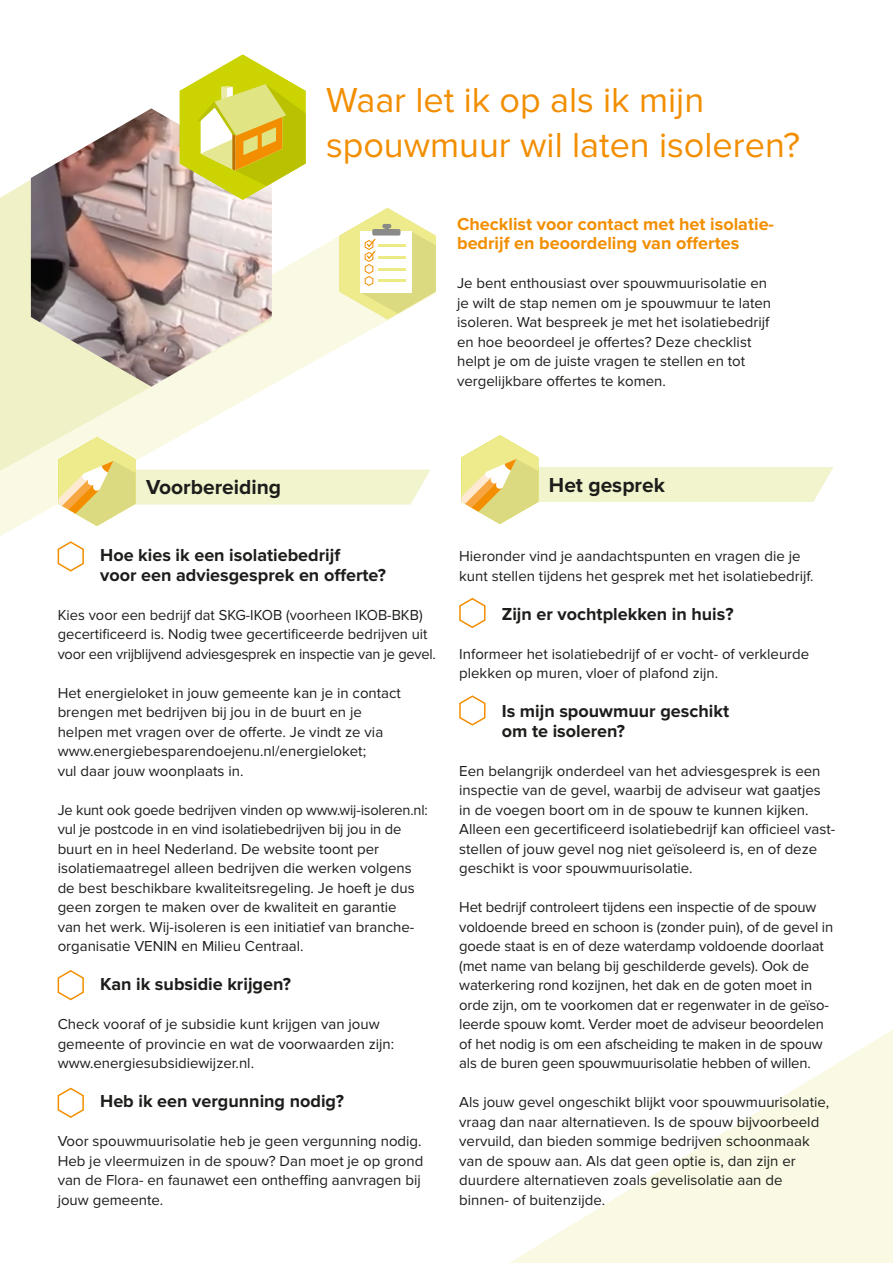
<style>
.page{position:relative;width:893px;height:1263px;background:#fff}
.page>*{position:absolute;margin:0;border:0;box-sizing:border-box;transform-origin:0 0}
.t1{font:36px/45px "Proxima Nova";color:#f28e00}
.t2{font:700 21px "Proxima Nova";color:#1d1d1b}
._03_check{font:700 18px/19.5px "Proxima Nova";color:#1d1d1b}
.t3{font:700 18px/19.5px "Proxima Nova";color:#f28e00}
._01_no_bullet{font:15px/19.5px "Proxima Nova";color:#1d1d1b}
</style>
<div class="page">
<svg style="left:509px;top:1030px;width:384px;height:233px"></svg>
<svg style="left:0;top:236px;width:389px;height:300px"></svg>
<svg style="left:0;top:178px;width:272px;height:293px;fill:#f0f1c7"></svg>
<img style="left:31px;top:108px;width:241px;height:278px">
<svg style="left:339px;top:208px;width:97px;height:111px"></svg>
<svg style="left:57px;top:541px;width:27px;height:31px"></svg>
<svg style="left:57px;top:970px;width:27px;height:31px"></svg>
<svg style="left:58px;top:437px;width:372px;height:89px"></svg>
<svg style="left:461px;top:435px;width:372px;height:89px"></svg>
<svg style="left:459px;top:598px;width:27px;height:31px"></svg>
<svg style="left:57px;top:1087px;width:27px;height:31px"></svg>
<svg style="left:459px;top:695px;width:27px;height:31px"></svg>
<svg style="left:180px;top:54px;width:126px;height:146px"></svg>
<p class="t1" style="left:326px;top:78px;width:476px">Waar let ik op als ik mijn spouwmuur wil laten isoleren?</p>
<p class="t3" style="left:457px;top:214px;width:318px">Checklist voor contact met het isolatie&shy;bedrijf en beoordeling van offertes</p>
<p class="_01_no_bullet" style="left:457px;top:273px;width:316px">Je bent enthousiast over spouwmuurisolatie en je wilt de stap nemen om je spouwmuur te laten isoleren. Wat bespreek je met het isolatiebedrijf en hoe beoordeel je offertes? Deze checklist helpt je om de juiste vragen te stellen en tot vergelijkbare offertes te komen.</p>
<p class="t2" style="left:146px;top:475px;width:137px">Voorbereiding</p>
<p class="t2" style="left:549px;top:473px;width:118px">Het gesprek</p>
<p class="_03_check" style="left:100px;top:546px;width:287px">Hoe kies ik een isolatiebedrijf<br>voor een adviesgesprek en offerte?</p>
<p class="_01_no_bullet" style="left:58px;top:605px;width:380px">Kies voor een bedrijf dat SKG-IKOB (voorheen IKOB-BKB) gecertificeerd is. Nodig twee gecertificeerde bedrijven uit voor een vrijblijvend adviesgesprek en inspectie van je gevel.</p>
<p class="_01_no_bullet" style="left:58px;top:683px;width:345px">Het energieloket in jouw gemeente kan je in contact brengen met bedrijven bij jou in de buurt en je helpen met vragen over de offerte. Je vindt ze via www.energiebesparendoejenu.nl/energieloket;<br>vul daar jouw woonplaats in.</p>
<p class="_01_no_bullet" style="left:58px;top:800px;width:372px">Je kunt ook goede bedrijven vinden op www.wij-isoleren.nl: vul je postcode in en vind isolatiebedrijven bij jou in de buurt en in heel Nederland. De website toont per isolatiemaatregel alleen bedrijven die werken volgens de best beschikbare kwaliteitsregeling. Je hoeft je dus geen zorgen te maken over de kwaliteit en garantie<br>van het werk. Wij-isoleren is een initiatief van branche&shy;organisatie VENIN en Milieu Centraal.</p>
<p class="_03_check" style="left:100px;top:975px;width:192px">Kan ik subsidie krijgen?</p>
<p class="_01_no_bullet" style="left:58px;top:1014px;width:338px">Check vooraf of je subsidie kunt krijgen van jouw gemeente of provincie en wat de voorwaarden zijn: www.energiesubsidiewijzer.nl.</p>
<p class="_03_check" style="left:100px;top:1092px;width:245px">Heb ik een vergunning nodig?</p>
<p class="_01_no_bullet" style="left:58px;top:1131px;width:367px">Voor spouwmuurisolatie heb je geen vergunning nodig.<br>Heb je vleermuizen in de spouw? Dan moet je op grond van de Flora- en faunawet een ontheffing aanvragen bij jouw gemeente.</p>
<p class="_01_no_bullet" style="left:459px;top:546px;width:356px">Hieronder vind je aandachtspunten en vragen die je kunt stellen tijdens het gesprek met het isolatiebedrijf.</p>
<p class="_03_check" style="left:502px;top:604px;width:233px">Zijn er vochtplekken in huis?</p>
<p class="_01_no_bullet" style="left:459px;top:644px;width:352px">Informeer het isolatiebedrijf of er vocht- of verkleurde plekken op muren, vloer of plafond zijn.</p>
<p class="_03_check" style="left:502px;top:702px;width:229px">Is mijn spouwmuur geschikt om te isoleren?</p>
<p class="_01_no_bullet" style="left:459px;top:761px;width:377px">Een belangrijk onderdeel van het adviesgesprek is een inspectie van de gevel, waarbij de adviseur wat gaatjes in de voegen boort om in de spouw te kunnen kijken.<br>Alleen een gecertificeerd isolatiebedrijf kan officieel vast&shy;stellen of jouw gevel nog niet geïsoleerd is, en of deze geschikt is voor spouwmuurisolatie.</p>
<p class="_01_no_bullet" style="left:459px;top:897px;width:375px">Het bedrijf controleert tijdens een inspectie of de spouw voldoende breed en schoon is (zonder puin), of de gevel in goede staat is en of deze waterdamp voldoende doorlaat (met name van belang bij geschilderde gevels). Ook de waterkering rond kozijnen, het dak en de goten moet in orde zijn, om te voorkomen dat er regenwater in de geïso&shy;leerde spouw komt. Verder moet de adviseur beoordelen of het nodig is om een afscheiding te maken in de spouw als de buren geen spouwmuurisolatie hebben of willen.</p>
<p class="_01_no_bullet" style="left:459px;top:1092px;width:372px">Als jouw gevel ongeschikt blijkt voor spouwmuurisolatie, vraag dan naar alternatieven. Is de spouw bijvoorbeeld vervuild, dan bieden sommige bedrijven schoonmaak van de spouw aan. Als dat geen optie is, dan zijn er duurdere alternatieven zoals gevelisolatie aan de binnen- of buitenzijde.</p>
</div>
